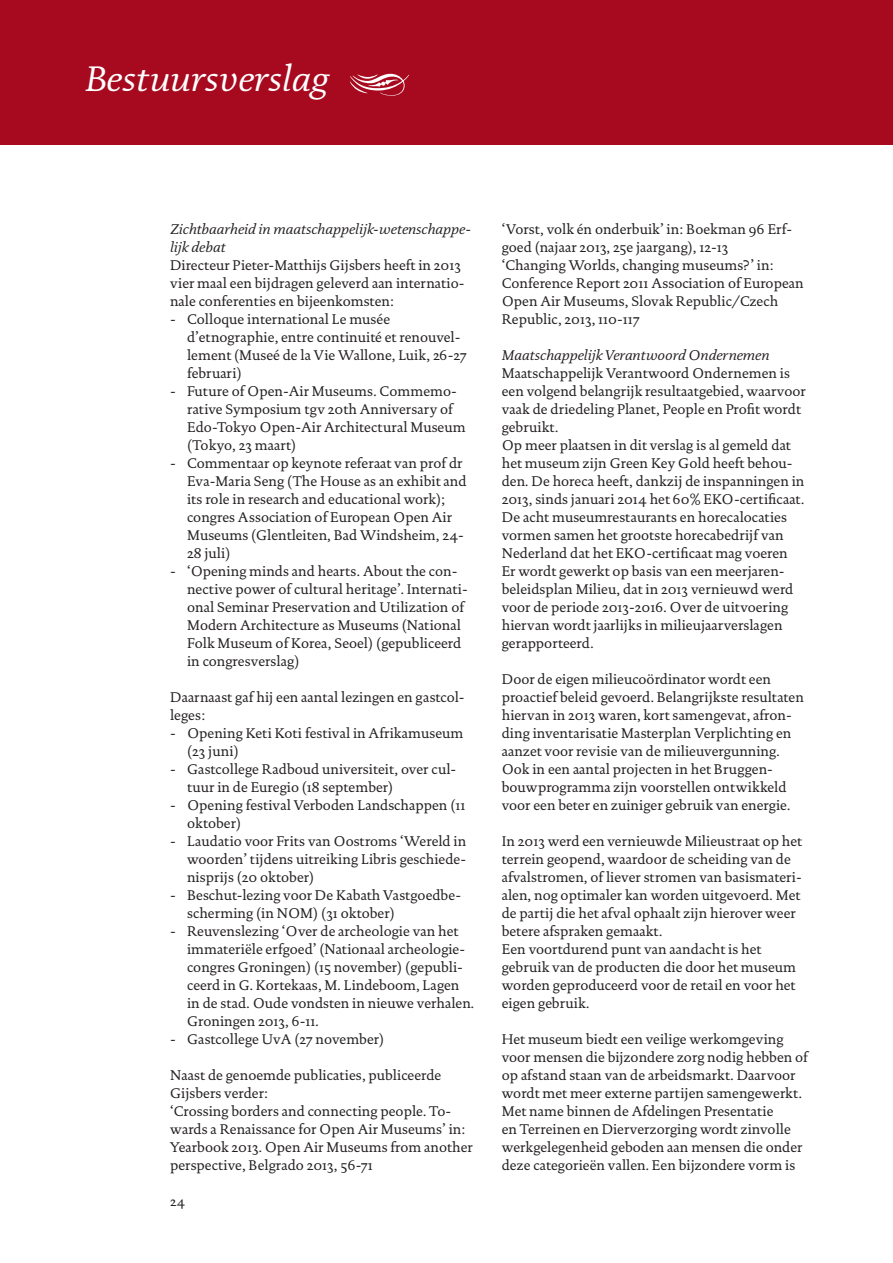
<style>
.page{position:relative;width:893px;height:1263px;background:#fff}
.page>*{position:absolute;margin:0;border:0;box-sizing:border-box;transform-origin:0 0}
.t1{font:italic 36px "DTL Documenta TOT";color:#fff}
.t2{font:14.25px/18px "DTL Documenta TOT";color:#231f20}
.t3{font:italic 14.25px/18px "DTL Documenta TOT";color:#231f20}
.t4{font:13.5px "DTL Documenta TOT";color:#231f20}
</style>
<div class="page">
<div style="left:0;top:0;width:893px;height:145px;background:#a7091e"></div>
<h1 class="t1" style="left:85px;top:57px;width:245px">Bestuursverslag</h1>
<p class="t3" style="left:170px;top:220px;width:303px">Zichtbaarheid in maatschappelijk-wetenschappe&shy;lijk debat</p>
<p class="t2" style="left:170px;top:256px;width:296px">Directeur Pieter-Matthijs Gijsbers heeft in 2013 vier maal een bijdragen geleverd aan internatio&shy;nale conferenties en bijeenkomsten:</p>
<p class="t2" style="left:187px;top:310px;width:281px;text-indent:-17px">- Colloque international Le musée d’etnographie, entre continuité et renouvel&shy;lement (Museé de la Vie Wallone, Luik, 26-27 februari)</p>
<p class="t2" style="left:187px;top:382px;width:280px;text-indent:-17px">- Future of Open-Air Museums. Commemo&shy;rative Symposium tgv 20th Anniversary of Edo-Tokyo Open-Air Architectural Museum (Tokyo, 23 maart)</p>
<p class="t2" style="left:187px;top:454px;width:281px;text-indent:-17px">- Commentaar op keynote referaat van prof dr Eva-Maria Seng (The House as an exhibit and its role in research and educational work); congres Association of European Open Air Museums (Glentleiten, Bad Windsheim, 24- 28 juli)</p>
<p class="t2" style="left:187px;top:562px;width:282px;text-indent:-17px">- ‘Opening minds and hearts. About the con&shy;nective power of cultural heritage’. Internati&shy;onal Seminar Preservation and Utilization of Modern Architecture as Museums (National Folk Museum of Korea, Seoel) (gepubliceerd in congresverslag)</p>
<p class="t2" style="left:170px;top:688px;width:296px">Daarnaast gaf hij een aantal lezingen en gastcol&shy;leges:</p>
<p class="t2" style="left:187px;top:724px;width:278px;text-indent:-17px">- Opening Keti Koti festival in Afrikamuseum (23 juni)</p>
<p class="t2" style="left:187px;top:760px;width:271px;text-indent:-17px">- Gastcollege Radboud universiteit, over cul&shy;tuur in de Euregio (18 september)</p>
<p class="t2" style="left:187px;top:796px;width:280px;text-indent:-17px">- Opening festival Verboden Landschappen (11 oktober)</p>
<p class="t2" style="left:187px;top:832px;width:281px;text-align:justify;text-indent:-17px">- Laudatio voor Frits van Oostroms ‘Wereld in woorden’ tijdens uitreiking Libris geschiede&shy;nisprijs (20 oktober)</p>
<p class="t2" style="left:187px;top:886px;width:276px;text-indent:-17px">- Beschut-lezing voor De Kabath Vastgoedbe&shy;scherming (in NOM) (31 oktober)</p>
<p class="t2" style="left:187px;top:922px;width:289px;text-indent:-17px">- Reuvenslezing ‘Over de archeologie van het immateriële erfgoed’ (Nationaal archeologie&shy;congres Groningen) (15 november) (gepubli&shy;ceerd in G. Kortekaas, M. Lindeboom, Lagen in de stad. Oude vondsten in nieuwe verhalen.<br>Groningen 2013, 6-11.</p>
<p class="t2" style="left:170px;top:1030px;width:216px">- Gastcollege UvA (27 november)</p>
<p class="t2" style="left:170px;top:1066px;width:304px">Naast de genoemde publicaties, publiceerde Gijsbers verder:<br>‘Crossing borders and connecting people. To&shy;wards a Renaissance for Open Air Museums’ in:<br>Yearbook 2013. Open Air Museums from another perspective, Belgrado 2013, 56-71</p>
<p class="t4" style="left:170px;top:1193px;width:16px">24</p>
<p class="t2" style="left:502px;top:220px;width:303px">‘Vorst, volk én onderbuik’ in: Boekman 96 Erf&shy;goed (najaar 2013, 25e jaargang), 12-13<br>‘Changing Worlds, changing museums?’ in:<br>Conference Report 2011 Association of European Open Air Museums, Slovak Republic/Czech Republic, 2013, 110-117</p>
<p class="t3" style="left:502px;top:346px;width:269px">Maatschappelijk Verantwoord Ondernemen</p>
<p class="t2" style="left:502px;top:364px;width:305px">Maatschappelijk Verantwoord Ondernemen is een volgend belangrijk resultaatgebied, waarvoor vaak de driedeling Planet, People en Profit wordt gebruikt.<br>Op meer plaatsen in dit verslag is al gemeld dat het museum zijn Green Key Gold heeft behou&shy;den. De horeca heeft, dankzij de inspanningen in 2013, sinds januari 2014 het 60% EKO-certificaat.<br>De acht museumrestaurants en horecalocaties vormen samen het grootste horecabedrijf van Nederland dat het EKO-certificaat mag voeren<br>Er wordt gewerkt op basis van een meerjaren&shy;beleidsplan Milieu, dat in 2013 vernieuwd werd voor de periode 2013-2016. Over de uitvoering hiervan wordt jaarlijks in milieujaarverslagen gerapporteerd.</p>
<p class="t2" style="left:502px;top:670px;width:304px">Door de eigen milieucoördinator wordt een proactief beleid gevoerd. Belangrijkste resultaten hiervan in 2013 waren, kort samengevat, afron&shy;ding inventarisatie Masterplan Verplichting en aanzet voor revisie van de milieuvergunning.<br>Ook in een aantal projecten in het Bruggen&shy;bouwprogramma zijn voorstellen ontwikkeld voor een beter en zuiniger gebruik van energie.</p>
<p class="t2" style="left:502px;top:832px;width:302px">In 2013 werd een vernieuwde Milieustraat op het terrein geopend, waardoor de scheiding van de afvalstromen, of liever stromen van basismateri&shy;alen, nog optimaler kan worden uitgevoerd. Met de partij die het afval ophaalt zijn hierover weer betere afspraken gemaakt.<br>Een voortdurend punt van aandacht is het gebruik van de producten die door het museum worden geproduceerd voor de retail en voor het eigen gebruik.</p>
<p class="t2" style="left:502px;top:1030px;width:308px">Het museum biedt een veilige werkomgeving voor mensen die bijzondere zorg nodig hebben of op afstand staan van de arbeidsmarkt. Daarvoor wordt met meer externe partijen samengewerkt.<br>Met name binnen de Afdelingen Presentatie<br>en Terreinen en Dierverzorging wordt zinvolle werkgelegenheid geboden aan mensen die onder deze categorieën vallen. Een bijzondere vorm is</p>
</div>
